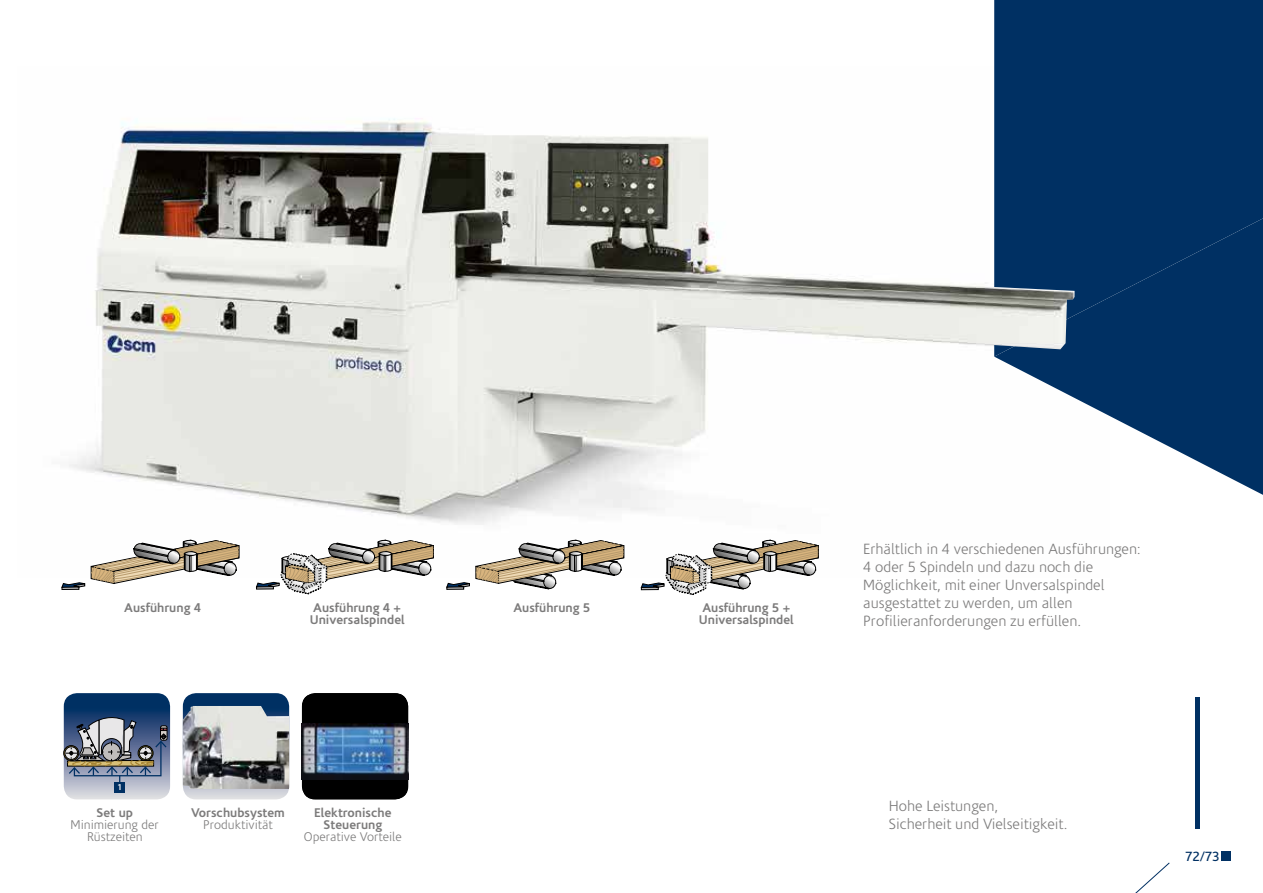
<style>
.page{position:relative;width:1263px;height:893px;background:#fff}
.page>*{position:absolute;margin:0;border:0;box-sizing:border-box;transform-origin:0 0}
.t1{font:300 15px/18px "Corisande OT";color:#7c7b7b}
.t2{font:13.5px "Corisande OT";color:#003063}
.t3{font:700 12.75px/12px "Corisande OT";color:#7c7b7b}
.t4{font:300 12.75px/12px "Corisande OT";color:#7c7b7b;text-align:center}
.t5{font:700 8.55px "Corisande OT";color:#fff}
</style>
<div class="page">
<svg style="left:1074px;top:357px;width:189px;height:138px;fill:#003063"></svg>
<div style="left:994px;top:0;width:269px;height:357px;background:#003063"></div>
<svg style="left:183px;top:693px;width:106px;height:106px;background:#66809d"></svg>
<img style="left:183px;top:706px;width:106px;height:83px">
<div style="left:302px;top:693px;width:106px;height:106px;background:#000;border-radius:13px"></div>
<img style="left:302px;top:723px;width:106px;height:56px">
<hr style="left:1195px;top:697px;width:4px;height:132px;background:#003063">
<svg style="left:61px;top:540px;width:179px;height:50px"></svg>
<svg style="left:446px;top:540px;width:179px;height:50px"></svg>
<svg style="left:256px;top:540px;width:178px;height:55px"></svg>
<svg style="left:641px;top:540px;width:178px;height:55px"></svg>
<svg style="left:64px;top:693px;width:106px;height:106px;background:#6b7a91"></svg>
<div style="left:114px;top:782px;width:11px;height:11px;background:#003063"></div>
<img style="left:96px;top:123px;width:978px;height:390px">
<div style="left:1222px;top:852px;width:9px;height:9px;background:#003063"></div>
<svg style="left:1135px;top:862px;width:35px;height:31px"></svg>
<p class="t3" style="left:124px;top:601px;width:78px">Ausführung 4</p>
<p class="t3" style="left:310px;top:601px;width:96px">Ausführung 4 +<br>Universalspindel</p>
<p class="t3" style="left:513px;top:601px;width:78px">Ausführung 5</p>
<p class="t3" style="left:699px;top:601px;width:96px">Ausführung 5 +<br>Universalspindel</p>
<p class="t5" style="left:117px;top:782px;width:6px">1</p>
<p class="t3" style="left:96px;top:807px;width:38px">Set up</p>
<p class="t4" style="left:71px;top:819px;width:90px">Minimierung der<br>Rüstzeiten</p>
<p class="t3" style="left:191px;top:807px;width:95px">Vorschubsystem</p>
<p class="t4" style="left:203px;top:819px;width:71px">Produktivität</p>
<p class="t3" style="left:314px;top:807px;width:79px;text-align:center">Elektronische<br>Steuerung</p>
<p class="t4" style="left:304px;top:831px;width:100px">Operative Vorteile</p>
<p class="t1" style="left:863px;top:541px;width:279px">Erhältlich in 4 verschiedenen Ausführungen:<br>4 oder 5 Spindeln und dazu noch die Möglichkeit, mit einer Unversalspindel ausgestattet zu werden, um allen Profilieranforderungen zu erfüllen.</p>
<p class="t1" style="left:889px;top:798px;width:180px">Hohe Leistungen,<br>Sicherheit und Vielseitigkeit.</p>
<p class="t2" style="left:1185px;top:849px;width:36px">72/73</p>
</div>
